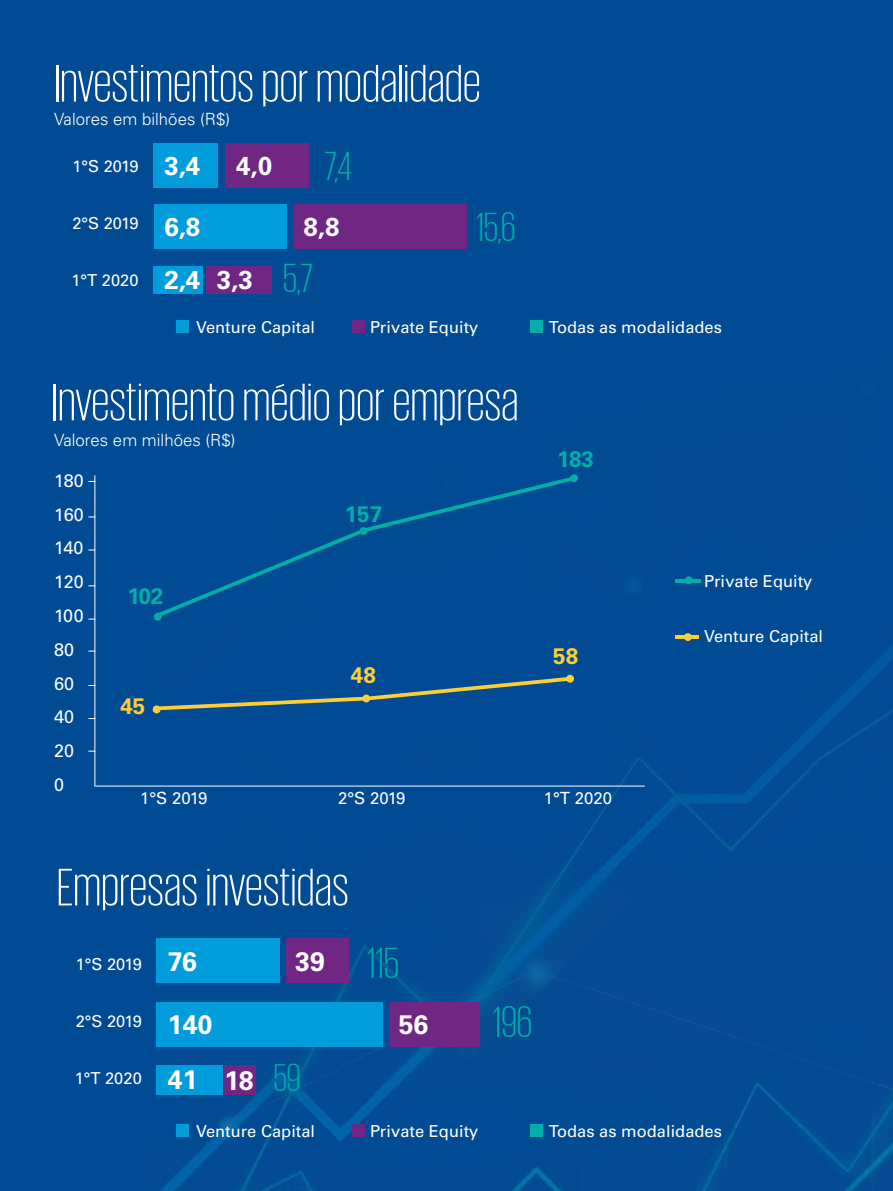
<style>
.page{position:relative;width:893px;height:1191px;background:#004b93}
.page>*{position:absolute;margin:0;border:0;box-sizing:border-box;transform-origin:0 0}
.t1{font:300 54px "KPMG";letter-spacing:.01em;color:#fff}
.t2{font:300 45px "KPMG";letter-spacing:-.005em;color:#00afa8}
.t3{font:300 42px "KPMG";color:#00afa8}
.t4{font:700 26.7px "Univers LT Std";color:#fff}
.t5{font:700 25.95px "Univers LT Std";color:#fff}
.t6{font:700 22.35px "Univers LT Std";color:#00afa8}
.t7{font:700 22.35px "Univers LT Std";color:#ffce35}
.t8{font:18px/33.8px "Univers LT Std";color:#fff}
.t9{font:300 16.8px "Univers LT Std";color:#fff}
.t10{font:16.8px "Univers LT Std";color:#fff}
.t11{font:16.5px "Univers LT Std";color:#fff}
.s1{font-family:"KPMG";font-weight:300;font-size:42px;color:#00afa8}
.s2{font-family:"KPMG";font-weight:300;font-size:39.9px;color:#00afa8}
</style>
<div class="page">
<img style="left:157px;top:187px;width:736px;height:1004px">
<div style="left:352px;top:321px;width:12px;height:12px;background:#702784"></div>
<div style="left:352px;top:1124px;width:12px;height:13px;background:#702784"></div>
<div style="left:176px;top:321px;width:12px;height:12px;background:#009cdc"></div>
<div style="left:176px;top:1124px;width:12px;height:13px;background:#009cdc"></div>
<hr style="left:675px;top:579px;width:26px;height:3px;background:#00afa8">
<hr style="left:675px;top:635px;width:24px;height:3px;background:#ffce35">
<div style="left:156px;top:1002px;width:226px;height:44px;background:#009cdc"></div>
<div style="left:389px;top:1002px;width:91px;height:44px;background:#702784"></div>
<div style="left:156px;top:1065px;width:66px;height:30px;background:#009cdc"></div>
<div style="left:225px;top:1065px;width:31px;height:30px;background:#702784"></div>
<div style="left:156px;top:938px;width:123px;height:45px;background:#009cdc"></div>
<div style="left:286px;top:938px;width:63px;height:45px;background:#702784"></div>
<svg style="left:154px;top:473px;width:425px;height:148px"></svg>
<svg style="left:157px;top:674px;width:417px;height:38px"></svg>
<div style="left:153px;top:705px;width:8px;height:8px;background:#ffce35;border-radius:50%"></div>
<div style="left:362px;top:694px;width:8px;height:8px;background:#ffce35;border-radius:50%"></div>
<div style="left:685px;top:576px;width:8px;height:8px;background:#00afa8;border-radius:50%"></div>
<div style="left:684px;top:633px;width:8px;height:8px;background:#ffce35;border-radius:50%"></div>
<div style="left:566px;top:675px;width:8px;height:7px;background:#ffce35;border-radius:50%"></div>
<div style="left:570px;top:474px;width:8px;height:8px;background:#00afa8;border-radius:50%"></div>
<div style="left:359px;top:527px;width:8px;height:8px;background:#00afa8;border-radius:50%"></div>
<div style="left:154px;top:613px;width:8px;height:7px;background:#00afa8;border-radius:50%"></div>
<div style="left:154px;top:143px;width:64px;height:44px;background:#009cdc"></div>
<div style="left:225px;top:143px;width:84px;height:44px;background:#702784"></div>
<div style="left:154px;top:204px;width:132px;height:44px;background:#009cdc"></div>
<div style="left:293px;top:204px;width:174px;height:44px;background:#702784"></div>
<div style="left:154px;top:266px;width:49px;height:28px;background:#009cdc"></div>
<div style="left:207px;top:266px;width:65px;height:28px;background:#702784"></div>
<hr style="left:95px;top:475px;width:1px;height:311px;background:#fff">
<hr style="left:95px;top:785px;width:550px;height:1px;background:#fff">
<div style="left:531px;top:321px;width:12px;height:12px;background:#00afa8"></div>
<div style="left:531px;top:1124px;width:12px;height:13px;background:#00afa8"></div>
<h1 class="t1" style="left:54px;top:57px;width:428px">Investimentos por modalidade</h1>
<p class="t9" style="left:54px;top:109px;width:177px">Valores em bilhões (R$)</p>
<p class="t11" style="left:72px;top:156px;width:68px">1°S 2019</p>
<p class="t11" style="left:72px;top:213px;width:68px">2°S 2019</p>
<p class="t11" style="left:71px;top:270px;width:69px">1°T 2020</p>
<h3 class="t5" style="left:164px;top:150px;width:37px">3,4</h3>
<h3 class="t5" style="left:236px;top:150px;width:117px">4,0 <span class="s1">7,4</span></h3>
<h3 class="t5" style="left:164px;top:211px;width:37px">6,8</h3>
<h3 class="t5" style="left:303px;top:211px;width:37px">8,8</h3>
<h3 class="t3" style="left:476px;top:206px;width:41px">15,6</h3>
<h3 class="t5" style="left:164px;top:265px;width:90px">2,4 3,3</h3>
<h3 class="t3" style="left:283px;top:258px;width:31px">5,7</h3>
<p class="t11" style="left:196px;top:317px;width:120px">Venture Capital</p>
<p class="t11" style="left:370px;top:317px;width:110px">Private Equity</p>
<p class="t11" style="left:549px;top:317px;width:175px">Todas as modalidades</p>
<h1 class="t1" style="left:52px;top:376px;width:467px">Investimento médio por empresa</h1>
<p class="t9" style="left:54px;top:430px;width:183px">Valores em milhões (R$)</p>
<h3 class="t6" style="left:557px;top:446px;width:38px">183</h3>
<p class="t8" style="left:54px;top:464px;width:31px">180<br>160<br>140<br>120<br>100<br>80<br>60<br>40<br>20<br>0</p>
<h3 class="t6" style="left:127px;top:582px;width:38px">102</h3>
<h3 class="t7" style="left:120px;top:692px;width:26px">45</h3>
<h3 class="t6" style="left:345px;top:501px;width:39px">157</h3>
<h3 class="t7" style="left:351px;top:662px;width:26px">48</h3>
<h3 class="t7" style="left:553px;top:643px;width:26px">58</h3>
<p class="t10" style="left:140px;top:788px;width:69px">1°S 2019</p>
<p class="t10" style="left:338px;top:788px;width:69px">2°S 2019</p>
<p class="t10" style="left:544px;top:788px;width:70px">1°T 2020</p>
<h1 class="t1" style="left:57px;top:861px;width:293px">Empresas investidas</h1>
<p class="t11" style="left:76px;top:954px;width:68px">1°S 2019</p>
<p class="t11" style="left:76px;top:1011px;width:68px">2°S 2019</p>
<p class="t11" style="left:75px;top:1068px;width:69px">1°T 2020</p>
<h3 class="t4" style="left:168px;top:946px;width:31px">76</h3>
<h2 class="t2" style="left:295px;top:941px;width:105px"><sup>39</sup> 115</h2>
<h3 class="t4" style="left:168px;top:1009px;width:46px">140</h3>
<h3 class="t4" style="left:399px;top:1009px;width:31px">56</h3>
<h2 class="t2" style="left:493px;top:1000px;width:41px">196</h2>
<h3 class="t4" style="left:168px;top:1064px;width:134px">41 18 <span class="s2">59</span></h3>
<p class="t11" style="left:704px;top:571px;width:110px">Private Equity</p>
<p class="t11" style="left:704px;top:626px;width:120px">Venture Capital</p>
<p class="t11" style="left:196px;top:1121px;width:120px">Venture Capital</p>
<p class="t11" style="left:370px;top:1121px;width:110px">Private Equity</p>
<p class="t11" style="left:549px;top:1121px;width:175px">Todas as modalidades</p>
</div>
